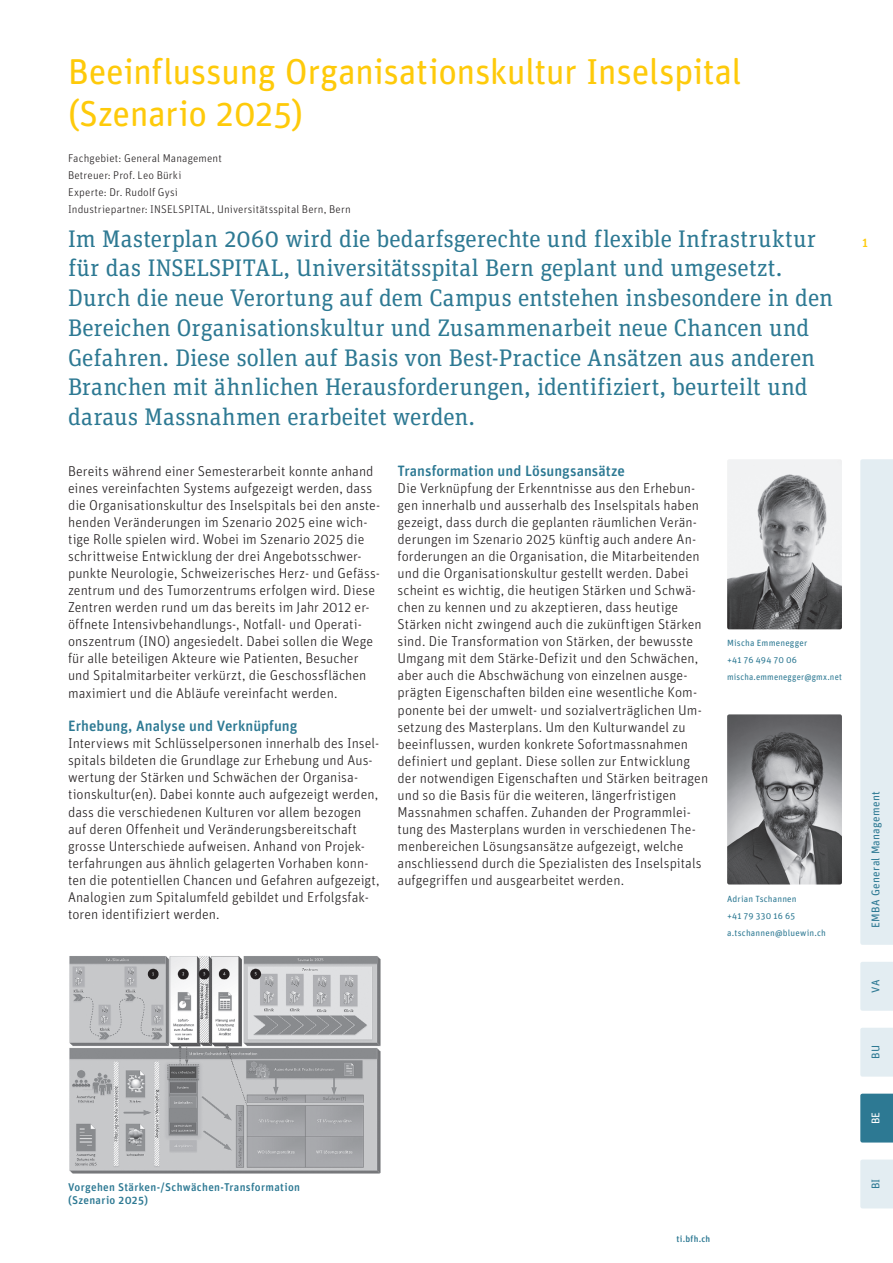
<style>
.page{position:relative;width:893px;height:1263px;background:#fff}
.page>*{position:absolute;margin:0;border:0;box-sizing:border-box;transform-origin:0 0}
.t1{font:36px/42.5px "Unit Rounded Pro";letter-spacing:-.015em;color:#feca0a}
.t2{font:24px/29.7px "Unit Slab Pro";color:#2d7993}
.t3{font:500 15px "Unit Rounded Pro";color:#2d7993}
.t4{font:300 14.25px/17px "Unit Rounded Pro";letter-spacing:.005em;color:#231f20}
.t5{font:500 12px "Unit Rounded Pro";color:#feca0a}
.t6{font:300 11.25px/17px "Unit Rounded Pro";letter-spacing:.015em;color:#231f20}
.t7{font:500 11.25px/13.6px "Unit Rounded Pro";letter-spacing:.03em;color:#2d7993}
.t8{font:11.25px "Unit Rounded Pro";letter-spacing:.025em;color:#2d7993}
.t9{font:11.25px "Unit Rounded Pro";color:#fff}
.t10{font:9px/17px "Unit Rounded Pro";letter-spacing:.02em;color:#2d7993}
.t11{font:500 9px "Unit Rounded Pro";letter-spacing:.03em;color:#2d7993}
</style>
<div class="page">
<img style="left:727px;top:459px;width:115px;height:170px">
<img style="left:727px;top:714px;width:115px;height:170px">
<img style="left:69px;top:956px;width:312px;height:218px">
<div style="left:860px;top:1028px;width:33px;height:48px;background:#e3edf2"></div>
<div style="left:860px;top:962px;width:33px;height:49px;background:#e3edf2"></div>
<div style="left:860px;top:459px;width:33px;height:486px;background:#e3edf2"></div>
<div style="left:860px;top:1094px;width:33px;height:48px;background:#2d7993"></div>
<div style="left:860px;top:1159px;width:33px;height:49px;background:#e3edf2"></div>
<h1 class="t1" style="left:68px;top:49px;width:675px">Beeinflussung Organisationskultur Inselspital (Szenario 2025)</h1>
<p class="t6" style="left:68px;top:149px;width:284px">Fachgebiet: General Management<br>Betreuer: Prof. Leo Bürki<br>Experte: Dr. Rudolf Gysi<br>Industriepartner: INSELSPITAL, Universitätsspital Bern, Bern</p>
<p class="t2" style="left:68px;top:223px;width:767px">Im Masterplan 2060 wird die bedarfsgerechte und flexible Infrastruktur für das INSELSPITAL, Universitätsspital Bern geplant und umgesetzt.<br>Durch die neue Verortung auf dem Campus entstehen insbesondere in den Bereichen Organisationskultur und Zusammenarbeit neue Chancen und Gefahren. Diese sollen auf Basis von Best-Practice Ansätzen aus anderen Branchen mit ähnlichen Herausforderungen, identifiziert, beurteilt und daraus Massnahmen erarbeitet werden.</p>
<p class="t4" style="left:68px;top:463px;width:314px">Bereits während einer Semesterarbeit konnte anhand eines vereinfachten Systems aufgezeigt werden, dass die Organisationskultur des Inselspitals bei den anste&shy;henden Veränderungen im Szenario 2025 eine wich&shy;tige Rolle spielen wird. Wobei im Szenario 2025 die schrittweise Entwicklung der drei Angebotsschwer&shy;punkte Neurologie, Schweizerisches Herz- und Gefäss&shy;zentrum und des Tumorzentrums erfolgen wird. Diese Zentren werden rund um das bereits im Jahr 2012 er&shy;öffnete Intensivbehandlungs-, Notfall- und Operati&shy;onszentrum (INO) angesiedelt. Dabei sollen die Wege für alle beteiligen Akteure wie Patienten, Besucher und Spitalmitarbeiter verkürzt, die Geschossflächen maximiert und die Abläufe vereinfacht werden.</p>
<p class="t3" style="left:68px;top:716px;width:231px">Erhebung, Analyse und Verknüpfung</p>
<p class="t4" style="left:68px;top:735px;width:313px">Interviews mit Schlüsselpersonen innerhalb des Insel&shy;spitals bildeten die Grundlage zur Erhebung und Aus&shy;wertung der Stärken und Schwächen der Organisa&shy;tionskultur(en). Dabei konnte auch aufgezeigt werden, dass die verschiedenen Kulturen vor allem bezogen auf deren Offenheit und Veränderungsbereitschaft grosse Unterschiede aufweisen. Anhand von Projek&shy;terfahrungen aus ähnlich gelagerten Vorhaben konn&shy;ten die potentiellen Chancen und Gefahren aufgezeigt, Analogien zum Spitalumfeld gebildet und Erfolgsfak&shy;toren identifiziert werden.</p>
<p class="t3" style="left:398px;top:460px;width:229px">Transformation und Lösungsansätze</p>
<p class="t4" style="left:398px;top:480px;width:312px">Die Verknüpfung der Erkenntnisse aus den Erhebun&shy;gen innerhalb und ausserhalb des Inselspitals haben gezeigt, dass durch die geplanten räumlichen Verän&shy;derungen im Szenario 2025 künftig auch andere An&shy;forderungen an die Organisation, die Mitarbeitenden und die Organisationskultur gestellt werden. Dabei scheint es wichtig, die heutigen Stärken und Schwä&shy;chen zu kennen und zu akzeptieren, dass heutige Stärken nicht zwingend auch die zukünftigen Stärken sind. Die Transformation von Stärken, der bewusste Umgang mit dem Stärke-Defizit und den Schwächen, aber auch die Abschwächung von einzelnen ausge&shy;prägten Eigenschaften bilden eine wesentliche Kom&shy;ponente bei der umwelt- und sozialverträglichen Um&shy;setzung des Masterplans. Um den Kulturwandel zu beeinflussen, wurden konkrete Sofortmassnahmen definiert und geplant. Diese sollen zur Entwicklung der notwendigen Eigenschaften und Stärken beitragen und so die Basis für die weiteren, längerfristigen Massnahmen schaffen. Zuhanden der Programmlei&shy;tung des Masterplans wurden in verschiedenen The&shy;menbereichen Lösungsansätze aufgezeigt, welche anschliessend durch die Spezialisten des Inselspitals aufgegriffen und ausgearbeitet werden.</p>
<p class="t10" style="left:727px;top:634px;width:116px">Mischa Emmenegger<br>+41 76 494 70 06 mischa.emmenegger@gmx.net</p>
<p class="t10" style="left:727px;top:889px;width:100px">Adrian Tschannen<br>+41 79 330 16 65 a.tschannen@bluewin.ch</p>
<p class="t5" style="left:862px;top:234px;width:8px">1</p>
<p class="t8" style="left:868px;top:928px;width:138px;rotate:-90deg">EMBA General Management</p>
<p class="t8" style="left:868px;top:993px;width:14px;rotate:-90deg">VA</p>
<p class="t8" style="left:868px;top:1059px;width:15px;rotate:-90deg">BU</p>
<p class="t9" style="left:868px;top:1124px;width:14px;rotate:-90deg">BE</p>
<p class="t7" style="left:68px;top:1179px;width:234px">Vorgehen Stärken-/Schwächen-Transformation (Szenario 2025)</p>
<p class="t11" style="left:677px;top:1232px;width:35px">ti.bfh.ch</p>
<p class="t8" style="left:868px;top:1189px;width:12px;rotate:-90deg">BI</p>
</div>
